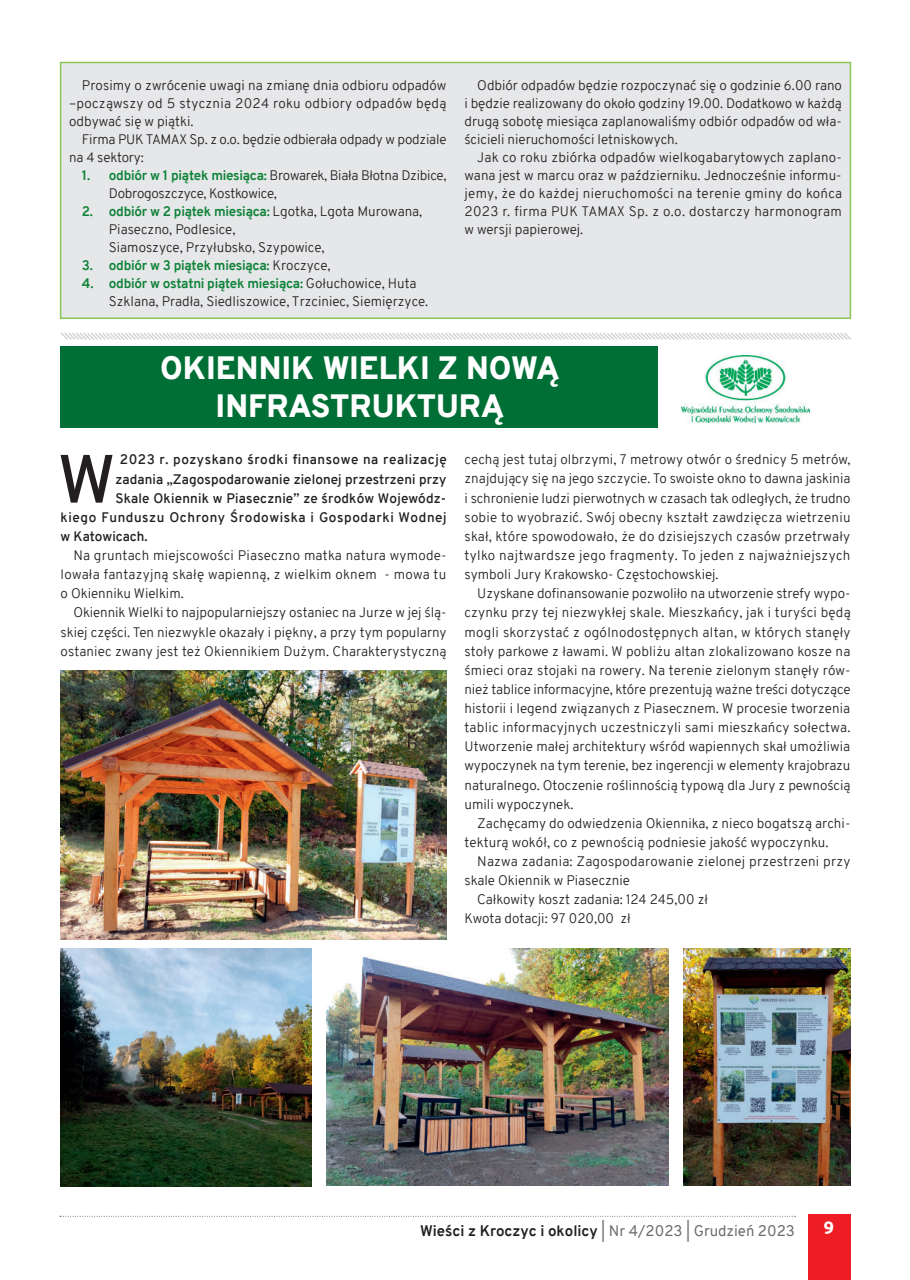
<style>
.page{position:relative;width:910px;height:1280px;background:#fff}
.page>*{position:absolute;margin:0;border:0;box-sizing:border-box;transform-origin:0 0}
.t1{font:600 68.1px "Overpass";color:#231f20}
.t2{font:900 31.5px/37.8px "Overpass";color:#fff}
.t3{font:700 18px "Ubuntu";color:#fff}
.t4{font:700 15px "Overpass";color:#231f20}
.t5{font:300 13.5px/19.2px "Overpass";color:#231f20;text-align:justify}
.t6{font:600 13.5px "Overpass";letter-spacing:.015em;color:#231f20}
.t7{font:300 13.5px/18px "Overpass";letter-spacing:-.02em;color:#231f20}
.t8{font:600 13.5px "Overpass";letter-spacing:.045em;color:#231f20}
.t9{font:600 13.5px "Overpass";letter-spacing:.04em;color:#231f20}
.t10{font:700 13.5px "Overpass";letter-spacing:-.02em;color:#0f8339}
.s1{font-weight:700;color:#0f8339}
.s2{font-weight:300;color:#231f20}
.s3{font-weight:400;color:#6c6d70}
</style>
<div class="page">
<div style="left:808px;top:1215px;width:42px;height:65px;background:#ee1d23"></div>
<svg style="left:60px;top:1216px;width:736px;height:1px"></svg>
<div style="left:60px;top:62px;width:791px;height:257px;background:#e6e7e9;border:2px solid #8bc656"></div>
<img style="left:682px;top:356px;width:128px;height:66px">
<img style="left:326px;top:948px;width:343px;height:238px">
<img style="left:684px;top:948px;width:166px;height:237px">
<img style="left:61px;top:948px;width:250px;height:238px">
<div style="left:61px;top:346px;width:597px;height:81px;background:#006f36"></div>
<img style="left:61px;top:670px;width:385px;height:270px">
<svg style="left:61px;top:333px;width:790px;height:7px"></svg>
<p class="t5" style="left:69px;top:76px;width:379px;line-height:18px;text-indent:13px">Prosimy o zwrócenie uwagi na zmianę dnia odbioru odpadów –począwszy od 5 stycznia 2024 roku odbiory odpadów będą odbywać się w piątki.</p>
<p class="t5" style="left:69px;top:130px;width:379px;line-height:18px;text-indent:13px">Firma PUK TAMAX Sp. z o.o. będzie odbierała odpady w podziale na 4 sektory:</p>
<p class="t7" style="left:109px;top:166px;width:339px;text-indent:-27px"><span class="s1">1. odbiór w 1 piątek miesiąca:</span> Browarek, Biała Błotna Dzibice,<br>Dobrogoszczyce, Kostkowice,</p>
<p class="t5" style="left:109px;top:202px;width:315px;line-height:18px;text-align:left;text-indent:-27px"><span class="s1">2. odbiór w 2 piątek miesiąca:</span> Lgotka, Lgota Murowana,<br>Piaseczno, Podlesice,<br>Siamoszyce, Przyłubsko, Szypowice,</p>
<p class="t10" style="left:82px;top:255px;width:250px">3. odbiór w 3 piątek miesiąca: <span class="s2">Kroczyce,</span></p>
<p class="t5" style="left:109px;top:274px;width:321px;line-height:18px;text-indent:-27px"><span class="s1">4. odbiór w ostatni piątek miesiąca:</span> Gołuchowice, Huta<br>Szklana, Pradła, Siedliszowice, Trzciniec, Siemięrzyce.</p>
<p class="t5" style="left:464px;top:76px;width:379px;line-height:18px;text-indent:13px">Odbiór odpadów będzie rozpoczynać się o godzinie 6.00 rano i będzie realizowany do około godziny 19.00. Dodatkowo w każdą drugą sobotę miesiąca zaplanowaliśmy odbiór odpadów od wła&shy;ścicieli nieruchomości letniskowych.</p>
<p class="t5" style="left:464px;top:148px;width:379px;line-height:18px;text-indent:13px">Jak co roku zbiórka odpadów wielkogabarytowych zaplano&shy;wana jest w marcu oraz w październiku. Jednocześnie informu&shy;jemy, że do każdej nieruchomości na terenie gminy do końca 2023 r. firma PUK TAMAX Sp. z o.o. dostarczy harmonogram w wersji papierowej.</p>
<h2 class="t2" style="left:160px;top:350px;width:63px">OKIENNI</h2>
<h2 class="t2" style="left:216px;top:350px;width:346px;text-indent:76px">K WIELKI Z NOWĄ<br>IN FRASTRU</h2>
<h2 class="t2" style="left:395px;top:388px;width:44px">KTUR</h2>
<h2 class="t2" style="left:481px;top:388px;width:25px">Ą</h2>
<h1 class="t1" style="left:58px;top:430px;width:60px">W</h1>
<p class="t9" style="left:120px;top:450px;width:328px">2023 r. pozyskano środki finansowe na realizację</p>
<p class="t6" style="left:116px;top:469px;width:332px">zadania „Zagospodarowanie zielonej przestrzeni przy</p>
<p class="t6" style="left:116px;top:488px;width:332px">Skale Okiennik w Piasecznie” ze środków Wojewódz-</p>
<p class="t8" style="left:61px;top:507px;width:387px">kiego Funduszu Ochrony Środowiska i Gospodarki Wodnej</p>
<p class="t6" style="left:61px;top:526px;width:88px">w Katowicach.</p>
<p class="t5" style="left:61px;top:546px;width:387px;text-indent:13px">Na gruntach miejscowości Piaseczno matka natura wymode&shy;lowała fantazyjną skałę wapienną, z wielkim oknem - mowa tu o Okienniku Wielkim.</p>
<p class="t5" style="left:61px;top:603px;width:387px;text-indent:13px">Okiennik Wielki to najpopularniejszy ostaniec na Jurze w jej ślą&shy;skiej części. Ten niezwykle okazały i piękny, a przy tym popularny ostaniec zwany jest też Okiennikiem Dużym. Charakterystyczną</p>
<p class="t5" style="left:464px;top:450px;width:388px">cechą jest tutaj olbrzymi, 7 metrowy otwór o średnicy 5 metrów, znajdujący się na jego szczycie. To swoiste okno to dawna jaskinia i schronienie ludzi pierwotnych w czasach tak odległych, że trudno sobie to wyobrazić. Swój obecny kształt zawdzięcza wietrzeniu skał, które spowodowało, że do dzisiejszych czasów przetrwały tylko najtwardsze jego fragmenty. To jeden z najważniejszych symboli Jury Krakowsko- Częstochowskiej.</p>
<p class="t5" style="left:464px;top:584px;width:388px;text-indent:13px">Uzyskane dofinansowanie pozwoliło na utworzenie strefy wypo&shy;czynku przy tej niezwykłej skale. Mieszkańcy, jak i turyści będą mogli skorzystać z ogólnodostępnych altan, w których stanęły stoły parkowe z ławami. W pobliżu altan zlokalizowano kosze na śmieci oraz stojaki na rowery. Na terenie zielonym stanęły rów&shy;nież tablice informacyjne, które prezentują ważne treści dotyczące historii i legend związanych z Piasecznem. W procesie tworzenia tablic informacyjnych uczestniczyli sami mieszkańcy sołectwa.<br>Utworzenie małej architektury wśród wapiennych skał umożliwia wypoczynek na tym terenie, bez ingerencji w elementy krajobrazu naturalnego. Otoczenie roślinnością typową dla Jury z pewnością umili wypoczynek.</p>
<p class="t5" style="left:464px;top:814px;width:387px;text-indent:13px">Zachęcamy do odwiedzenia Okiennika, z nieco bogatszą archi&shy;tekturą wokół, co z pewnością podniesie jakość wypoczynku.</p>
<p class="t5" style="left:477px;top:852px;width:375px">Nazwa zadania: Zagospodarowanie zielonej przestrzeni przy</p>
<p class="t5" style="left:464px;top:871px;width:167px">skale Okiennik w Piasecznie</p>
<p class="t5" style="left:477px;top:890px;width:232px">Całkowity koszt zadania: 124 245,00 zł</p>
<p class="t5" style="left:464px;top:909px;width:168px">Kwota dotacji: 97 020,00 zł</p>
<p class="t4" style="left:420px;top:1220px;width:376px">Wieści z Kroczyc i okolicy <span class="s3">| Nr 4/2023 | Grudzień 2023</span></p>
<h3 class="t3" style="left:824px;top:1217px;width:12px">9</h3>
</div>
